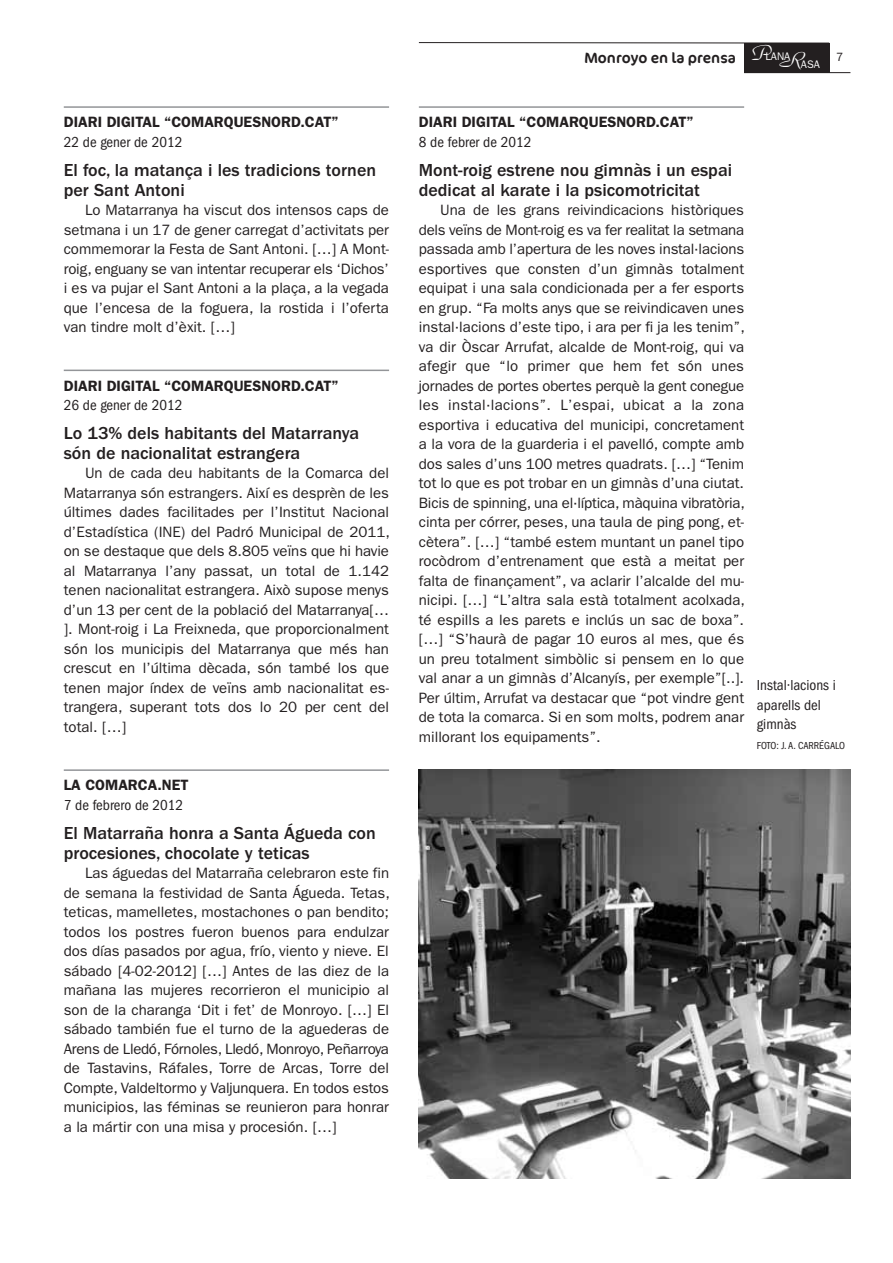
<style>
.page{position:relative;width:893px;height:1263px;background:#fff}
.page>*{position:absolute;margin:0;border:0;box-sizing:border-box;transform-origin:0 0}
.t1{font:28.35px "Park Avenue";color:#fff}
.t2{font:500 18px/19.5px "Franklin Gothic";color:#231f20}
.t3{font:15px/19.5px "Franklin Gothic";color:#231f20;text-align:justify}
.t4{font:600 15px "Franklin Gothic";color:#231f20}
.t5{font:condensed 15px/19.5px "Franklin Gothic";color:#231f20}
.t6{font:15px "Cocon Offc";color:#231f20}
.t7{font:12px "Franklin Gothic";color:#231f20}
.t8{font:10.95px "Franklin Gothic";color:#fff}
.t9{font:condensed 10.5px "Franklin Gothic";color:#231f20}
</style>
<div class="page">
<div style="left:744px;top:43px;width:85px;height:30px;background:#231f20"></div>
<svg style="left:418px;top:42px;width:412px;height:2px"></svg>
<hr style="left:744px;top:72px;width:106px;height:1px;background:#231f20">
<hr style="left:64px;top:106px;width:325px;height:2px;background:#939598">
<hr style="left:64px;top:370px;width:325px;height:1px;background:#939598">
<hr style="left:64px;top:769px;width:325px;height:2px;background:#939598">
<hr style="left:419px;top:106px;width:325px;height:2px;background:#939598">
<img style="left:419px;top:769px;width:431px;height:410px">
<p class="t4" style="left:64px;top:117px;width:276px">DIARI DIGITAL “COMARQUESNORD.CAT”</p>
<p class="t5" style="left:64px;top:133px;width:120px">22 de gener de 2012</p>
<p class="t2" style="left:64px;top:162px;width:314px">El foc, la matança i les tradicions tornen per Sant Antoni</p>
<p class="t3" style="left:64px;top:201px;width:327px;text-indent:21px">Lo Matarranya ha viscut dos intensos caps de setmana i un 17 de gener carregat d’activitats per commemorar la Festa de Sant Antoni. […] A Mont&shy;roig, enguany se van intentar recuperar els ‘Dichos’ i es va pujar el Sant Antoni a la plaça, a la vegada que l’encesa de la foguera, la rostida i l’oferta van tindre molt d’èxit. […]</p>
<p class="t4" style="left:64px;top:380px;width:276px">DIARI DIGITAL “COMARQUESNORD.CAT”</p>
<p class="t5" style="left:64px;top:397px;width:120px">26 de gener de 2012</p>
<p class="t2" style="left:64px;top:425px;width:297px">Lo 13% dels habitants del Matarranya són de nacionalitat estrangera</p>
<p class="t3" style="left:64px;top:465px;width:328px;text-indent:21px">Un de cada deu habitants de la Comarca del Matarranya són estrangers. Així es desprèn de les últimes dades facilitades per l’Institut Nacional d’Estadística (INE) del Padró Municipal de 2011, on se destaque que dels 8.805 veïns que hi havie al Matarranya l’any passat, un total de 1.142 tenen nacionalitat estrangera. Això supose menys d’un 13 per cent de la població del Matarranya[… ]. Mont-roig i La Freixneda, que proporcionalment són los municipis del Matarranya que més han crescut en l’última dècada, són també los que tenen major índex de veïns amb nacionalitat es&shy;trangera, superant tots dos lo 20 per cent del total. […]</p>
<p class="t4" style="left:64px;top:780px;width:126px">LA COMARCA.NET</p>
<p class="t5" style="left:64px;top:796px;width:121px">7 de febrero de 2012</p>
<p class="t2" style="left:64px;top:825px;width:314px">El Matarraña honra a Santa Águeda con procesiones, chocolate y teticas</p>
<p class="t3" style="left:64px;top:864px;width:328px;text-indent:21px">Las águedas del Matarraña celebraron este fin de semana la festividad de Santa Águeda. Tetas, teticas, mamelletes, mostachones o pan bendito; todos los postres fueron buenos para endulzar dos días pasados por agua, frío, viento y nieve. El sábado [4-02-2012] […] Antes de las diez de la mañana las mujeres recorrieron el municipio al son de la charanga ‘Dit i fet’ de Monroyo. […] El sábado también fue el turno de la aguederas de Arens de Lledó, Fórnoles, Lledó, Monroyo, Peñarroya de Tastavins, Ráfales, Torre de Arcas, Torre del Compte, Valdeltormo y Valjunquera. En todos estos municipios, las féminas se reunieron para honrar a la mártir con una misa y procesión. […]</p>
<h1 class="t1" style="left:752px;top:34px;width:21px">P</h1>
<p class="t6" style="left:584px;top:47px;width:153px">Monroyo en la prensa</p>
<p class="t7" style="left:836px;top:53px;width:9px">7</p>
<h1 class="t1" style="left:779px;top:41px;width:26px">R</h1>
<p class="t8" style="left:765px;top:53px;width:27px">LANA</p>
<p class="t8" style="left:801px;top:60px;width:21px">ASA</p>
<p class="t4" style="left:419px;top:117px;width:276px">DIARI DIGITAL “COMARQUESNORD.CAT”</p>
<p class="t5" style="left:419px;top:133px;width:114px">8 de febrer de 2012</p>
<p class="t2" style="left:419px;top:162px;width:315px">Mont-roig estrene nou gimnàs i un espai dedicat al karate i la psicomotricitat</p>
<p class="t3" style="left:419px;top:201px;width:328px;text-indent:21px">Una de les grans reivindicacions històriques dels veïns de Mont-roig es va fer realitat la setmana passada amb l’apertura de les noves instal·lacions esportives que consten d’un gimnàs totalment equipat i una sala condicionada per a fer esports en grup. “Fa molts anys que se reivindicaven unes instal·lacions d’este tipo, i ara per fi ja les tenim”, va dir Òscar Arrufat, alcalde de Mont-roig, qui va afegir que “lo primer que hem fet són unes jornades de portes obertes perquè la gent conegue les instal·lacions”. L’espai, ubicat a la zona esportiva i educativa del municipi, concretament a la vora de la guarderia i el pavelló, compte amb dos sales d’uns 100 metres quadrats. […] “Tenim tot lo que es pot trobar en un gimnàs d’una ciutat.<br>Bicis de spinning, una el·líptica, màquina vibratòria, cinta per córrer, peses, una taula de ping pong, et&shy;cètera”. […] “també estem muntant un panel tipo rocòdrom d’entrenament que està a meitat per falta de finançament”, va aclarir l’alcalde del mu&shy;nicipi. […] “L’altra sala està totalment acolxada, té espills a les parets e inclús un sac de boxa”. […] “S’haurà de pagar 10 euros al mes, que és un preu totalment simbòlic si pensem en lo que val anar a un gimnàs d’Alcanyís, per exemple”[..].<br>Per últim, Arrufat va destacar que “pot vindre gent de tota la comarca. Si en som molts, podrem anar millorant los equipaments”.</p>
<p class="t5" style="left:757px;top:677px;width:81px">Instal·lacions i aparells del gimnàs</p>
<p class="t9" style="left:757px;top:742px;width:90px">FOTO: J. A. CARRÉGALO</p>
</div>
